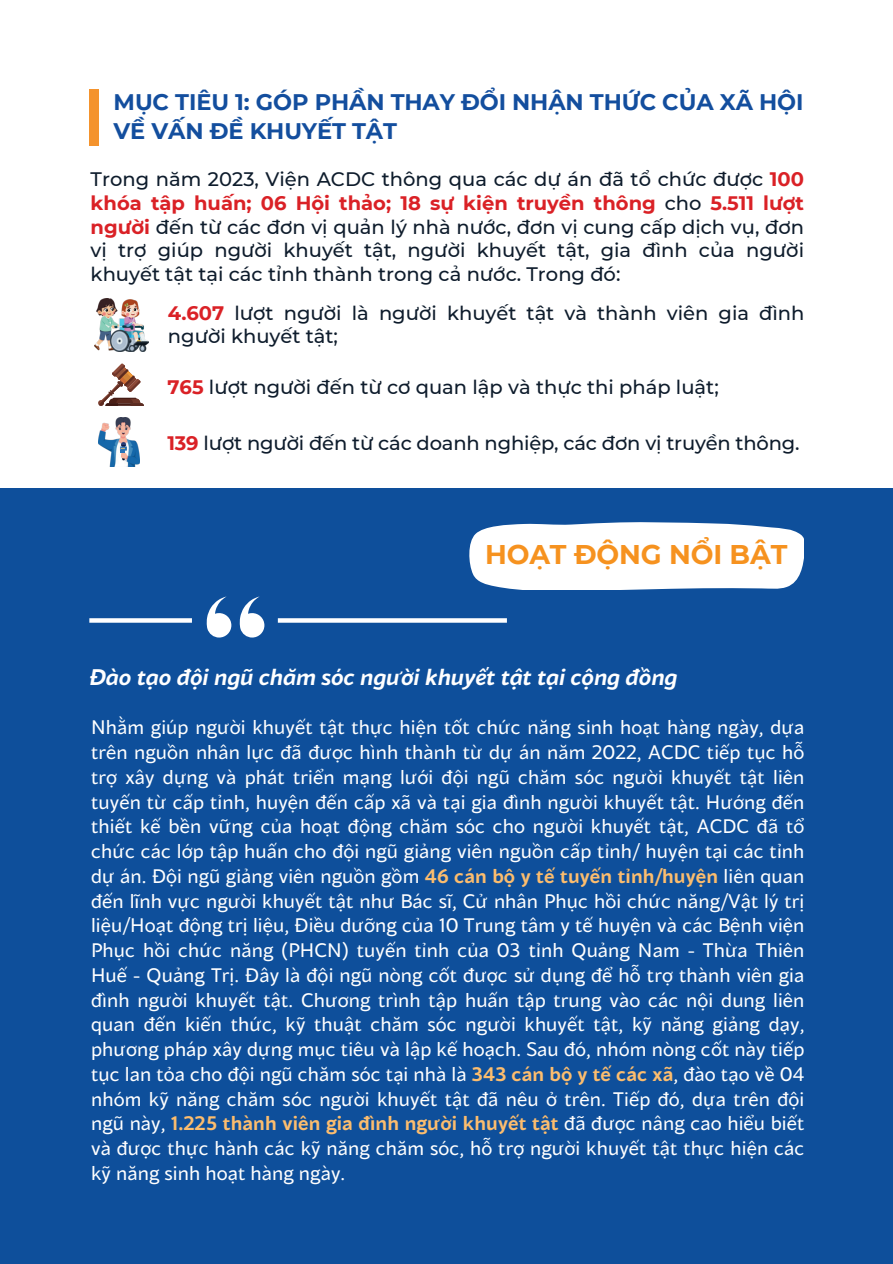
<style>
.page{position:relative;width:893px;height:1264px;background:#fff}
.page>*{position:absolute;margin:0;border:0;box-sizing:border-box;transform-origin:0 0}
.t1{font:700 27px "Montserrat";letter-spacing:-.005em;color:#f6921f}
.t2{font:700 22.5px/29.2px "Montserrat";letter-spacing:-.005em;color:#134e9e}
.t3{font:italic 700 22.5px "Blacker Sans Pro";letter-spacing:-.005em;color:#fff}
.t4{font:19.5px/24.8px "Blacker Sans Pro";letter-spacing:.005em;color:#fff;text-align:justify}
.t5{font:500 19.5px/23.7px "Montserrat";color:#0e1c2c;text-align:justify}
.s1{font-weight:700;color:#da2126}
.s2{font-weight:700;color:#fcbd6e}
</style>
<div class="page">
<img style="left:98px;top:417px;width:42px;height:50px">
<div style="left:0;top:488px;width:892px;height:775px;background:#0e4f9b"></div>
<div style="left:89px;top:89px;width:10px;height:57px;background:#f4932d"></div>
<svg style="left:278px;top:618px;width:229px;height:4px"></svg>
<svg style="left:89px;top:618px;width:103px;height:4px"></svg>
<svg style="left:207px;top:596px;width:24px;height:41px"></svg>
<svg style="left:240px;top:596px;width:24px;height:41px"></svg>
<svg style="left:469px;top:522px;width:334px;height:68px;background:#ecf1f7"></svg>
<img style="left:94px;top:298px;width:54px;height:53px">
<svg style="left:98px;top:363px;width:46px;height:43px"></svg>
<p class="t2" style="left:114px;top:86px;width:691px">MỤC TIÊU 1: GÓP PHẦN THAY ĐỔI NHẬN THỨC CỦA XÃ HỘI<br>VỀ VẤN ĐỀ KHUYẾT TẬT</p>
<p class="t5" style="left:91px;top:167px;width:715px">Trong năm 2023, Viện ACDC thông qua các dự án đã tổ chức được <span class="s1">100 khóa tập huấn; 06 Hội thảo; 18 sự kiện truyền thông</span> cho <span class="s1">5.511 lượt người</span> đến từ các đơn vị quản lý nhà nước, đơn vị cung cấp dịch vụ, đơn vị trợ giúp người khuyết tật, người khuyết tật, gia đình của người khuyết tật tại các tỉnh thành trong cả nước. Trong đó:</p>
<p class="t5" style="left:168px;top:300px;width:638px"><span class="s1">4.607</span> lượt người là người khuyết tật và thành viên gia đình người khuyết tật;</p>
<p class="t5" style="left:167px;top:374px;width:552px"><span class="s1">765</span> lượt người đến từ cơ quan lập và thực thi pháp luật;</p>
<p class="t5" style="left:167px;top:430px;width:633px"><span class="s1">139</span> lượt người đến từ các doanh nghiệp, các đơn vị truyền thông.</p>
<h1 class="t1" style="left:485px;top:535px;width:304px">HOẠT ĐỘNG NỔI BẬT</h1>
<p class="t3" style="left:89px;top:661px;width:589px">Đào tạo đội ngũ chăm sóc người khuyết tật tại cộng đồng</p>
<p class="t4" style="left:91px;top:714px;width:714px">Nhằm giúp người khuyết tật thực hiện tốt chức năng sinh hoạt hàng ngày, dựa trên nguồn nhân lực đã được hình thành từ dự án năm 2022, ACDC tiếp tục hỗ trợ xây dựng và phát triển mạng lưới đội ngũ chăm sóc người khuyết tật liên tuyến từ cấp tỉnh, huyện đến cấp xã và tại gia đình người khuyết tật. Hướng đến thiết kế bền vững của hoạt động chăm sóc cho người khuyết tật, ACDC đã tổ chức các lớp tập huấn cho đội ngũ giảng viên nguồn cấp tỉnh/ huyện tại các tỉnh dự án. Đội ngũ giảng viên nguồn gồm <span class="s2">46 cán bộ y tế tuyến tỉnh/huyện</span> liên quan đến lĩnh vực người khuyết tật như Bác sĩ, Cử nhân Phục hồi chức năng/Vật lý trị liệu/Hoạt động trị liệu, Điều dưỡng của 10 Trung tâm y tế huyện và các Bệnh viện Phục hồi chức năng (PHCN) tuyến tỉnh của 03 tỉnh Quảng Nam - Thừa Thiên Huế - Quảng Trị. Đây là đội ngũ nòng cốt được sử dụng để hỗ trợ thành viên gia đình người khuyết tật. Chương trình tập huấn tập trung vào các nội dung liên quan đến kiến thức, kỹ thuật chăm sóc người khuyết tật, kỹ năng giảng dạy, phương pháp xây dựng mục tiêu và lập kế hoạch. Sau đó, nhóm nòng cốt này tiếp tục lan tỏa cho đội ngũ chăm sóc tại nhà là <span class="s2">343 cán bộ y tế các xã</span>, đào tạo về 04 nhóm kỹ năng chăm sóc người khuyết tật đã nêu ở trên. Tiếp đó, dựa trên đội ngũ này, <span class="s2">1.225 thành viên gia đình người khuyết tật</span> đã được nâng cao hiểu biết và được thực hành các kỹ năng chăm sóc, hỗ trợ người khuyết tật thực hiện các kỹ năng sinh hoạt hàng ngày.</p>
</div>
